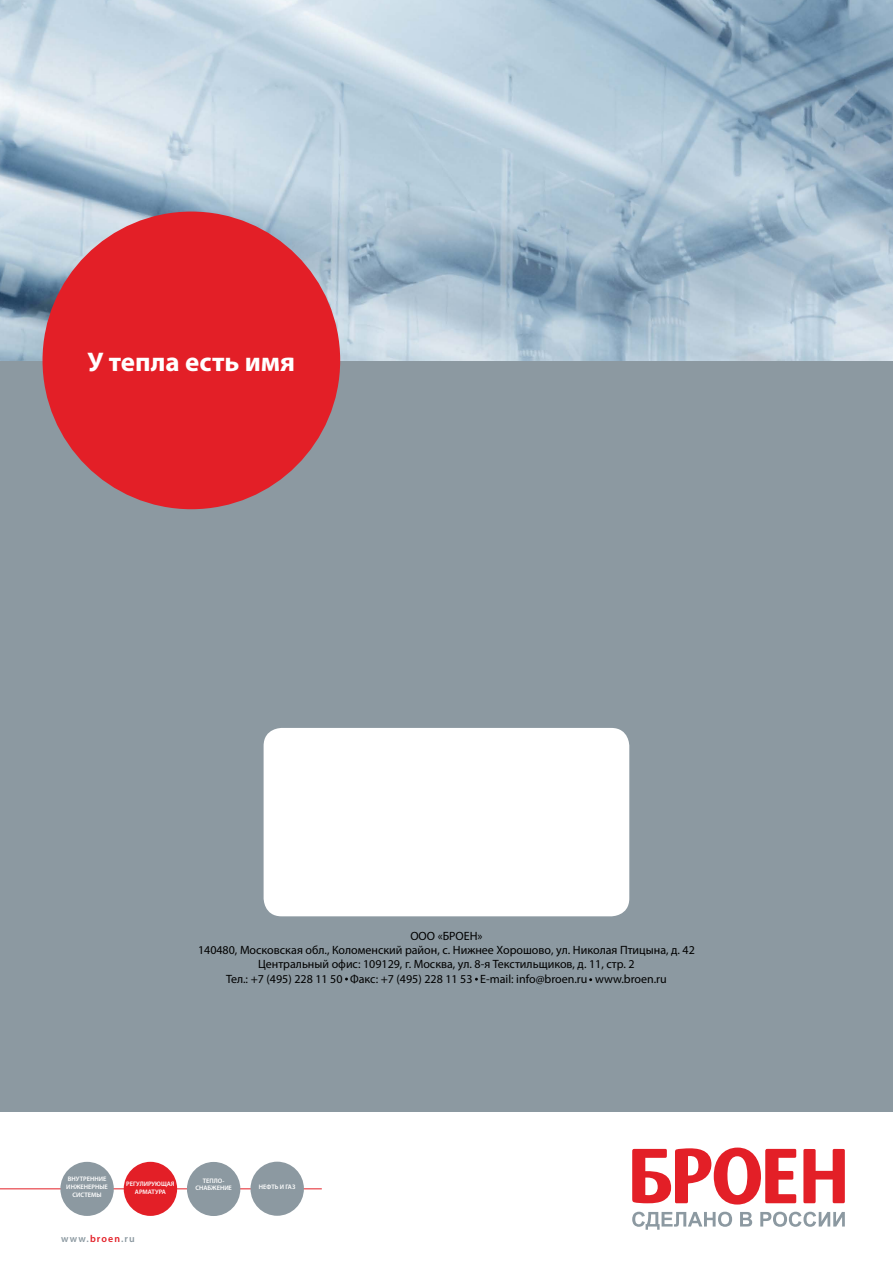
<style>
.page{position:relative;width:893px;height:1263px;background:#fff}
.page>*{position:absolute;margin:0;border:0;box-sizing:border-box;transform-origin:0 0}
.t1{font:700 27px "Myriad Pro";color:#fff}
.t2{font:12px/14.4px "Myriad Pro";color:#000;text-align:center}
.t3{font:600 10.05px "Myriad Pro";letter-spacing:.11em;color:#8c99a1}
.t4{font:600 6.6px/7.8px "Myriad Pro";color:#fff;text-align:center}
.s1{color:#e31f27}
</style>
<div class="page">
<div style="left:0;top:332px;width:893px;height:779px;background:#8c99a1"></div>
<img style="left:0;top:0;width:893px;height:361px">
<div style="left:264px;top:728px;width:365px;height:188px;background:#fff;border-radius:18px"></div>
<svg style="left:803px;top:1149px;width:42px;height:54px"></svg>
<svg style="left:632px;top:1147px;width:164px;height:57px"></svg>
<svg style="left:632px;top:1212px;width:100px;height:18px"></svg>
<svg style="left:740px;top:1212px;width:12px;height:14px"></svg>
<svg style="left:760px;top:1212px;width:85px;height:15px"></svg>
<hr style="left:0;top:1188px;width:322px;height:1px;background:#e31f27">
<div style="left:60px;top:1162px;width:54px;height:54px;background:#8c99a1;border-radius:50%"></div>
<div style="left:124px;top:1162px;width:53px;height:54px;background:#e31f27;border-radius:50%"></div>
<div style="left:250px;top:1162px;width:54px;height:54px;background:#8c99a1;border-radius:50%"></div>
<div style="left:187px;top:1162px;width:53px;height:54px;background:#8c99a1;border-radius:50%"></div>
<div style="left:43px;top:212px;width:297px;height:297px;background:#e31f27;border-radius:50%"></div>
<h1 class="t1" style="left:87px;top:344px;width:209px">У тепла есть имя</h1>
<p class="t2" style="left:198px;top:928px;width:498px">ООО «БРОЕН»<br>140480, Московская обл., Коломенский район, с. Нижнее Хорошово, ул. Николая Птицына, д. 42<br>Центральный офис: 109129, г. Москва, ул. 8-я Текстильщиков, д. 11, стр. 2<br>Тел.: +7 (495) 228 11 50 Факс: +7 (495) 228 11 53 E-mail: info@broen.ru www.broen.ru</p>
<p class="t4" style="left:66px;top:1175px;width:43px">ВНУТРЕННИЕ<br>ИНЖЕНЕРНЫЕ<br>СИСТЕМЫ</p>
<p class="t4" style="left:126px;top:1180px;width:50px">РЕГУЛИРУЮЩАЯ<br>АРМАТУРА</p>
<p class="t3" style="left:61px;top:1232px;width:75px">www.<span class="s1">broen</span>.ru</p>
<p class="t4" style="left:195px;top:1176px;width:38px">ТЕПЛО-<br>СНАБЖЕНИЕ</p>
<p class="t4" style="left:259px;top:1183px;width:38px">НЕФТЬ И ГАЗ</p>
</div>
